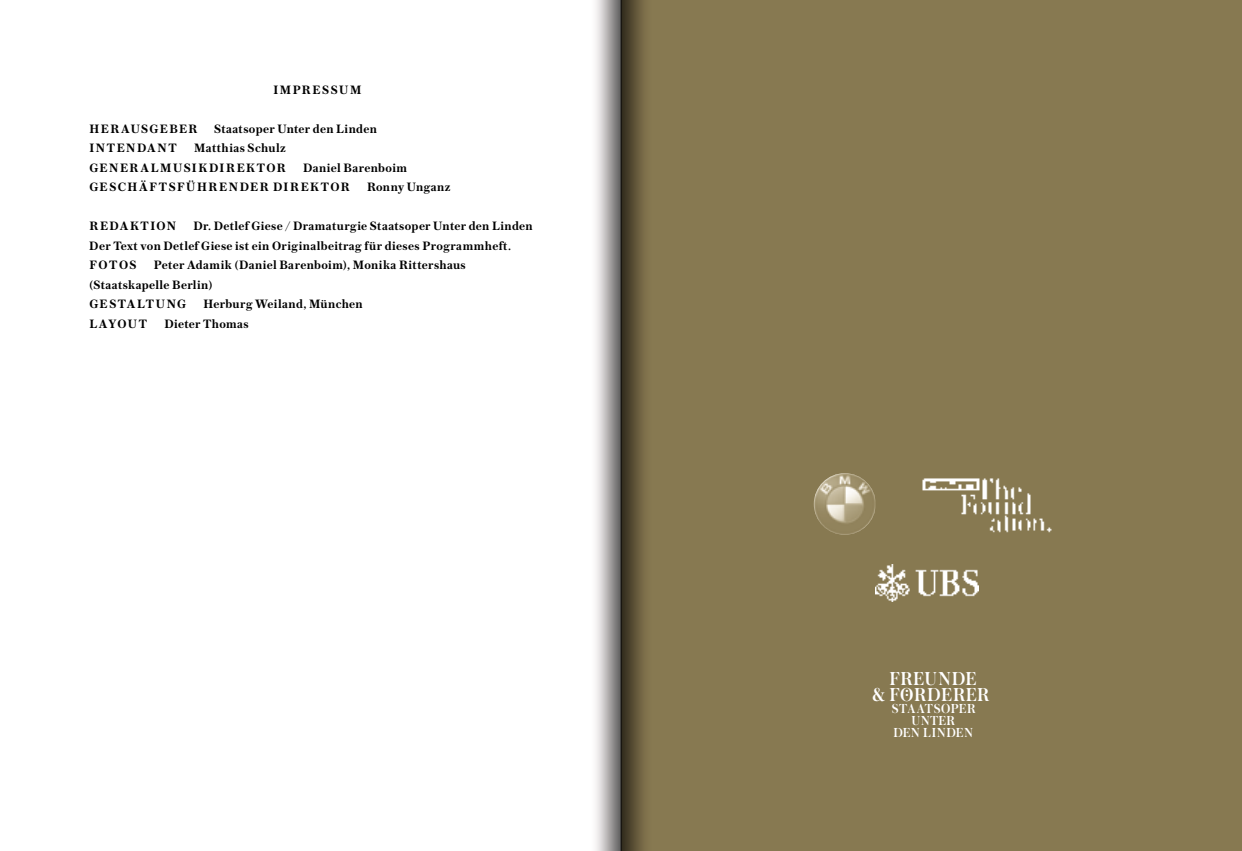
<style>
.page{position:relative;width:1242px;height:851px;background:#fff}
.page>*{position:absolute;margin:0;border:0;box-sizing:border-box;transform-origin:0 0}
.t1{font:500 19.65px/16.4px "Austin";letter-spacing:.035em;color:#fff;text-align:center}
.t2{font:500 19.35px "Austin";color:#fff}
.t3{font:500 13.8px/11.6px "Austin";letter-spacing:.03em;color:#fff;text-align:center}
.t4{font:600 12.75px/19.5px "Austin Text";letter-spacing:.04em;color:#000}
.t5{font:600 12.75px/19.5px "Austin Text";letter-spacing:.11em;color:#000}
.t6{font:600 12.75px/19.5px "Austin Text";letter-spacing:.1em;color:#000;text-align:right}
.t7{font:600 12.75px "Austin Text";letter-spacing:.125em;color:#000}
.t8{font:600 12.75px "Austin Text";letter-spacing:.13em;color:#000}
.t9{font:600 12.75px "Austin Text";letter-spacing:.115em;color:#000}
</style>
<div class="page">
<div style="left:621px;top:0;width:621px;height:850px;background:#877951"></div>
<div style="left:621px;top:0;width:32px;height:850px;background:linear-gradient(to right,#332d1e,#8e7e55)"></div>
<hr style="left:621px;top:0;width:1px;height:850px;background:#0f0e0c">
<img style="left:814px;top:473px;width:61px;height:61px;border-radius:31px">
<img style="left:922px;top:478px;width:130px;height:55px">
<img style="left:876px;top:564px;width:102px;height:37px">
<div style="left:589px;top:0;width:32px;height:850px;background:linear-gradient(to right,#fff,#6d6b6b)"></div>
<p class="t7" style="left:273px;top:80px;width:89px">IMPRESSUM</p>
<p class="t5" style="left:89px;top:118px;width:109px">HERAUSGEBER</p>
<p class="t4" style="left:214px;top:118px;width:164px">Staatsoper Unter den Linden</p>
<p class="t8" style="left:89px;top:139px;width:89px">INTENDANT</p>
<p class="t6" style="left:89px;top:138px;width:198px">Matthias Schulz<br>GENERALMUSIKDIREKTOR</p>
<p class="t5" style="left:89px;top:157px;width:319px;text-indent:214px">Daniel Barenboim<br>GESCHÄFTSFÜHRENDER DIREKTOR</p>
<p class="t4" style="left:367px;top:177px;width:85px">Ronny Unganz</p>
<p class="t4" style="left:89px;top:216px;width:445px;text-indent:104px">Dr. Detlef Giese / Dramaturgie Staatsoper Unter den Linden<br>Der Text von Detlef Giese ist ein Originalbeitrag für dieses Programmheft.<br>FOTOS</p>
<p class="t9" style="left:89px;top:217px;width:88px">REDAKTION</p>
<p class="t4" style="left:89px;top:255px;width:378px;text-indent:65px">Peter Adamik (Daniel Barenboim), Monika Rittershaus (Staatskapelle Berlin)<br>GESTALTUNG</p>
<p class="t4" style="left:204px;top:294px;width:161px">Herburg Weiland, München</p>
<p class="t4" style="left:89px;top:313px;width:59px">LAYOUT</p>
<p class="t4" style="left:164px;top:313px;width:86px">Dieter Thomas</p>
<h1 class="t1" style="left:872px;top:669px;width:119px">FREUNDE<br>&amp; FORDERER</h1>
<p class="t3" style="left:892px;top:702px;width:85px">STAATSOPER<br>UNTER<br>DEN LINDEN</p>
<h2 class="t2" style="left:926px;top:689px;width:9px;rotate:90deg">..</h2>
</div>
